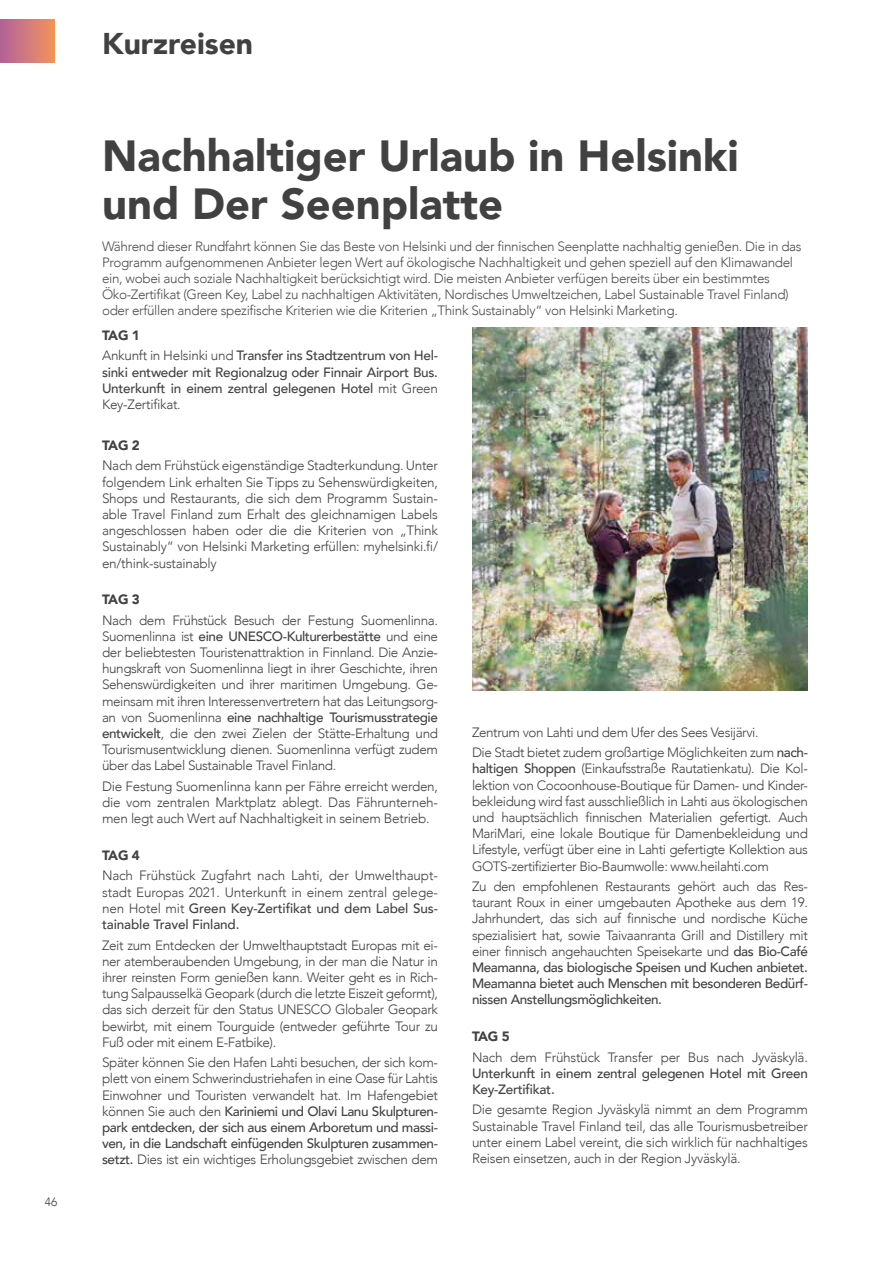
<style>
.page{position:relative;width:893px;height:1263px;background:#fff}
.page>*{position:absolute;margin:0;border:0;box-sizing:border-box;transform-origin:0 0}
.t1{font:900 43.5px/48px "Avenir";color:#424142}
.t2{font:900 30px "Avenir";color:#424142}
.t3{font:300 13.5px/16.2px "Avenir";letter-spacing:-.03em;color:#424142;text-align:justify}
.t4{font:300 13.5px/16.2px "Avenir";letter-spacing:-.025em;color:#504e4f}
.t5{font:500 13.5px/16.2px "Avenir";letter-spacing:-.02em;color:#424142}
.t6{font:900 13.5px "Avenir";letter-spacing:-.065em;color:#424142}
.t7{font:300 12px "Avenir";color:#424142}
.s1{font-weight:900}
.s2{font-weight:300}
.s3{font-weight:500}
</style>
<div class="page">
<div style="left:0;top:20px;width:54px;height:43px;background:linear-gradient(to right,#b1629b,#f1925d)"></div>
<img style="left:472px;top:327px;width:336px;height:364px">
<p class="t7" style="left:45px;top:1195px;width:14px">46</p>
<h2 class="t2" style="left:102px;top:26px;width:153px">Kurzreisen</h2>
<h1 class="t1" style="left:102px;top:132px;width:638px">Nachhaltiger Urlaub in Helsinki und Der Seenplatte</h1>
<p class="t4" style="left:102px;top:238px;width:701px">Während dieser Rundfahrt können Sie das Beste von Helsinki und der finnischen Seenplatte nachhaltig genießen. Die in das Programm aufgenommenen Anbieter legen Wert auf ökologische Nachhaltigkeit und gehen speziell auf den Klimawandel ein, wobei auch soziale Nachhaltigkeit berücksichtigt wird . Die meisten Anbieter verfügen bereits über ein bestimmtes Öko-Zertifikat (Green Key, Label zu nachhaltigen Aktivitäten, Nordisches Umweltzeichen, Label Sustainable Travel Finland) oder erfüllen andere spezifische Kriterien wie die Kriterien „Think Sustainably“ von Helsinki Marketing.</p>
<p class="t5" style="left:102px;top:324px;width:337px;line-height:20.4px"><span class="s1">TAG 1<br></span><span class="s2">Ankunft in Helsinki und</span> Transfer ins Stadtzentrum von Hel-</p>
<p class="t5" style="left:102px;top:365px;width:337px;text-align:justify">sinki entweder mit Regionalzug oder Finnair Airport Bus.<br>Unterkunft in einem zentral gelegenen Hotel <span class="s2">mit Green Key-Zertifikat.</span></p>
<p class="t6" style="left:102px;top:437px;width:39px">TAG 2</p>
<p class="t3" style="left:102px;top:458px;width:337px">Nach dem Frühstück eigenständige Stadterkundung . Unter folgendem Link erhalten Sie Tipps zu Sehenswürdigkeiten, Shops und Restaurants, die sich dem Programm Sustain&shy;able Travel Finland zum Erhalt des gleichnamigen Labels angeschlossen haben oder die die Kriterien von „Think Sustainably“ von Helsinki Marketing erfüllen: myhelsinki.fi/ en/think-sustainably</p>
<p class="t6" style="left:102px;top:592px;width:39px">TAG 3</p>
<p class="t3" style="left:102px;top:612px;width:337px">Nach dem Frühstück Besuch der Festung Suomenlinna .<br>Suomenlinna ist <span class="s3">eine UNESCO-Kulturerbestätte</span> und eine der beliebtesten Touristenattraktion in Finnland . Die Anzie&shy;hungskraft von Suomenlinna liegt in ihrer Geschichte, ihren Sehenswürdigkeiten und ihrer maritimen Umgebung . Ge&shy;meinsam mit ihren Interessenvertretern hat das Leitungsorg&shy;an von Suomenlinna <span class="s3">eine nachhaltige Tourismusstrategie entwickelt</span>, die den zwei Zielen der Stätte-Erhaltung und Tourismusentwicklung dienen . Suomenlinna verfügt zudem über das Label Sustainable Travel Finland .</p>
<p class="t3" style="left:102px;top:778px;width:337px">Die Festung Suomenlinna kann per Fähre erreicht werden, die vom zentralen Marktplatz ablegt . Das Fährunterneh&shy;men legt auch Wert auf Nachhaltigkeit in seinem Betrieb .</p>
<p class="t6" style="left:102px;top:847px;width:39px">TAG 4</p>
<p class="t3" style="left:102px;top:868px;width:337px">Nach Frühstück Zugfahrt nach Lahti, der Umwelthaupt&shy;stadt Europas 2021 . Unterkunft in einem zentral gelege&shy;nen Hotel mit <span class="s3">Green Key-Zertifikat und dem Label Sus&shy;tainable Travel Finland.</span></p>
<p class="t3" style="left:102px;top:937px;width:337px">Zeit zum Entdecken der Umwelthauptstadt Europas mit ei&shy;ner atemberaubenden Umgebung, in der man die Natur in ihrer reinsten Form genießen kann . Weiter geht es in Rich&shy;tung Salpausselkä Geopark (durch die letzte Eiszeit geformt), das sich derzeit für den Status UNESCO Globaler Geopark bewirbt, mit einem Tourguide (entweder geführte Tour zu Fuß oder mit einem E-Fatbike) .</p>
<p class="t3" style="left:102px;top:1055px;width:337px">Später können Sie den Hafen Lahti besuchen, der sich kom&shy;plett von einem Schwerindustriehafen in eine Oase für Lahtis Einwohner und Touristen verwandelt hat . Im Hafengebiet können Sie auch den <span class="s3">Kariniemi und Olavi Lanu Skulpturen&shy;park entdecken, der sich aus einem Arboretum und massi&shy;ven, in die Landschaft einfügenden Skulpturen zusammen&shy;setzt.</span> Dies ist ein wichtiges Erholungsgebiet zwischen dem</p>
<p class="t3" style="left:472px;top:722px;width:337px;line-height:20.4px">Zentrum von Lahti und dem Ufer des Sees Vesijärvi .<br>Die Stadt bietet zudem großartige Möglichkeiten zum <span class="s3">nach-</span></p>
<p class="t3" style="left:472px;top:761px;width:337px"><span class="s3">haltigen Shoppen</span> (Einkaufsstraße Rautatienkatu) . Die Kol&shy;lektion von Cocoonhouse-Boutique für Damen- und Kinder&shy;bekleidung wird fast ausschließlich in Lahti aus ökologischen und hauptsächlich finnischen Materialien gefertigt. Auch MariMari, eine lokale Boutique für Damenbekleidung und Lifestyle, verfügt über eine in Lahti gefertigte Kollektion aus GOTS-zertifizierter Bio-Baumwolle: www.heilahti.com</p>
<p class="t3" style="left:472px;top:878px;width:337px">Zu den empfohlenen Restaurants gehört auch das Res&shy;taurant Roux in einer umgebauten Apotheke aus dem 19 .<br>Jahrhundert, das sich auf finnische und nordische Küche spezialisiert hat, sowie Taivaanranta Grill and Distillery mit einer finnisch angehauchten Speisekarte und <span class="s3">das Bio-Café Meamanna, das biologische Speisen und Kuchen anbietet.<br>Meamanna bietet auch Menschen mit besonderen Bedürf&shy;nissen Anstellungsmöglichkeiten.</span></p>
<p class="t6" style="left:472px;top:1029px;width:39px">TAG 5</p>
<p class="t3" style="left:472px;top:1049px;width:337px">Nach dem Frühstück Transfer per Bus nach Jyväskylä .</p>
<p class="t5" style="left:472px;top:1064px;width:337px">Unterkunft in einem zentral gelegenen Hotel mit Green<br>Key-Zertifikat.</p>
<p class="t3" style="left:472px;top:1102px;width:337px">Die gesamte Region Jyväskylä nimmt an dem Programm Sustainable Travel Finland teil, das alle Tourismusbetreiber unter einem Label vereint, die sich wirklich für nachhaltiges Reisen einsetzen, auch in der Region Jyväskylä .</p>
</div>
